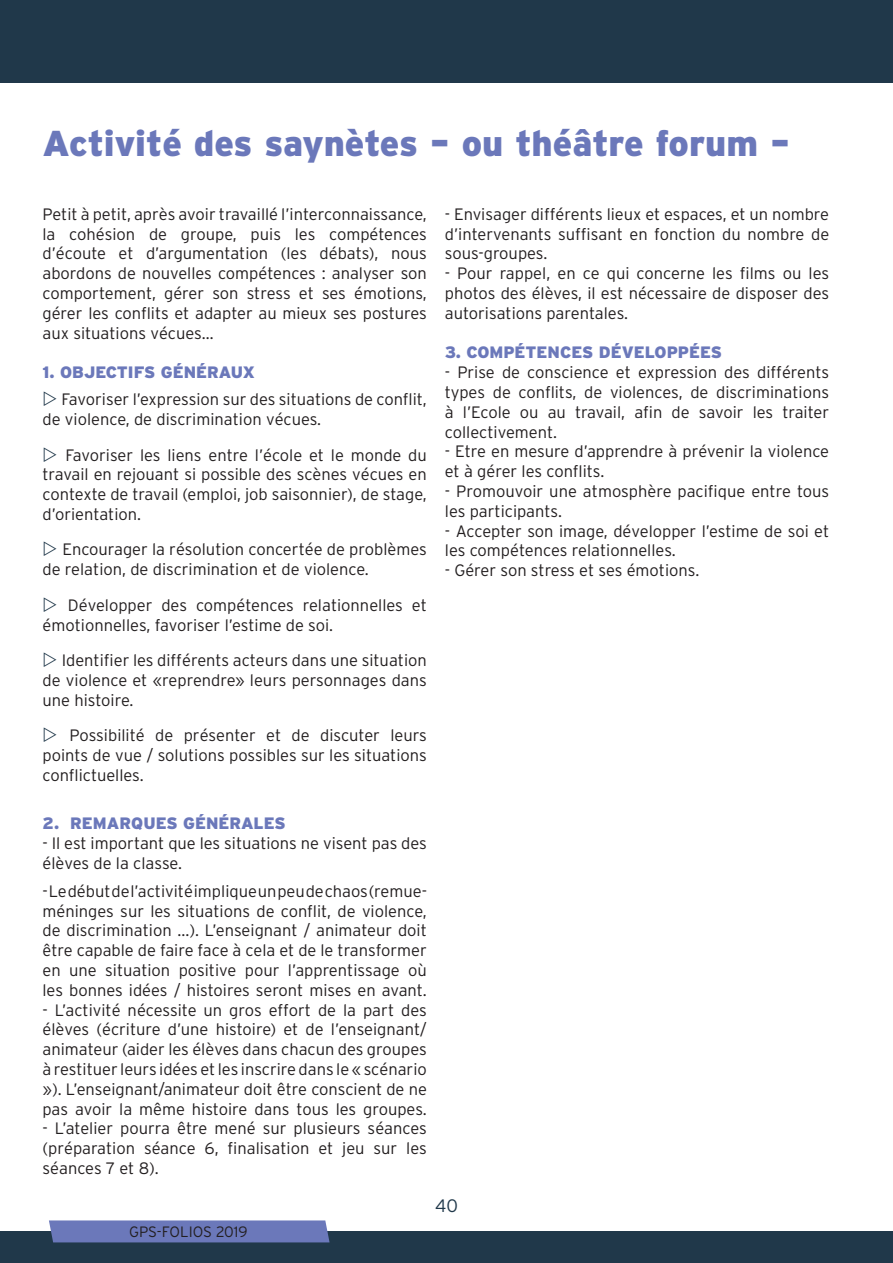
<style>
.page{position:relative;width:893px;height:1263px;background:#fff}
.page>*{position:absolute;margin:0;border:0;box-sizing:border-box;transform-origin:0 0}
.t1{font:900 36px "Interstate";color:#6b78ba}
.t2{font:300 18px "Interstate";color:#20384a}
.t3{font:300 16.5px/19.8px "Interstate";color:#231f20;text-align:justify}
.t4{font:900 16.5px "Interstate";color:#6b78ba}
.t5{font:300 15px "Interstate";color:#231f20}
</style>
<div class="page">
<div style="left:0;top:0;width:893px;height:83px;background:#20384a"></div>
<div style="left:0;top:1231px;width:893px;height:32px;background:#20384a"></div>
<div style="left:49px;top:1220px;width:281px;height:22px;background:#6b78ba"></div>
<h1 class="t1" style="left:42px;top:130px;width:749px">Activité des saynètes – ou théâtre forum –</h1>
<p class="t3" style="left:43px;top:205px;width:386px">Petit à petit, après avoir travaillé l’interconnaissance, la cohésion de groupe, puis les compétences d’écoute et d’argumentation (les débats), nous abordons de nouvelles compétences : analyser son comportement, gérer son stress et ses émotions, gérer les conflits et adapter au mieux ses postures aux situations vécues…</p>
<p class="t4" style="left:43px;top:366px;width:214px">1. OBJECTIFS GÉNÉRAUX</p>
<p class="t3" style="left:43px;top:391px;width:386px;text-indent:19px">Favoriser l’expression sur des situations de conflit, de violence, de discrimination vécues.</p>
<p class="t3" style="left:43px;top:446px;width:386px;text-indent:23px">Favoriser les liens entre l’école et le monde du travail en rejouant si possible des scènes vécues en contexte de travail (emploi, job saisonnier), de stage, d’orientation.</p>
<p class="t3" style="left:43px;top:541px;width:386px;text-indent:20px">Encourager la résolution concertée de problèmes de relation, de discrimination et de violence.</p>
<p class="t3" style="left:43px;top:596px;width:386px;text-indent:25px">Développer des compétences relationnelles et émotionnelles, favoriser l’estime de soi.</p>
<p class="t3" style="left:43px;top:652px;width:386px;text-indent:19px">Identifier les différents acteurs dans une situation de violence et «reprendre» leurs personnages dans une histoire.</p>
<p class="t3" style="left:43px;top:727px;width:386px;text-indent:27px">Possibilité de présenter et de discuter leurs points de vue / solutions possibles sur les situations conflictuelles.</p>
<p class="t4" style="left:43px;top:817px;width:245px">2. REMARQUES GÉNÉRALES</p>
<p class="t3" style="left:43px;top:834px;width:386px">- Il est important que les situations ne visent pas des élèves de la classe.</p>
<p class="t3" style="left:43px;top:882px;width:386px">-Le début de l’activité implique un peu de chaos (remue&shy;méninges sur les situations de conflit, de violence, de discrimination ...). L’enseignant / animateur doit être capable de faire face à cela et de le transformer en une situation positive pour l’apprentissage où les bonnes idées / histoires seront mises en avant.</p>
<p class="t3" style="left:43px;top:1001px;width:386px">- L’activité nécessite un gros effort de la part des élèves (écriture d’une histoire) et de l’enseignant/ animateur (aider les élèves dans chacun des groupes à restituer leurs idées et les inscrire dans le « scénario »). L’enseignant/animateur doit être conscient de ne pas avoir la même histoire dans tous les groupes.</p>
<p class="t3" style="left:43px;top:1120px;width:386px">- L’atelier pourra être mené sur plusieurs séances (préparation séance 6, finalisation et jeu sur les séances 7 et 8).</p>
<p class="t5" style="left:129px;top:1226px;width:120px">GPS-FOLIOS 2019</p>
<p class="t3" style="left:445px;top:205px;width:386px">- Envisager différents lieux et espaces, et un nombre d’intervenants suffisant en fonction du nombre de sous-groupes.</p>
<p class="t3" style="left:445px;top:265px;width:386px">- Pour rappel, en ce qui concerne les films ou les photos des élèves, il est nécessaire de disposer des autorisations parentales.</p>
<p class="t4" style="left:445px;top:346px;width:279px">3. COMPÉTENCES DÉVELOPPÉES</p>
<p class="t3" style="left:445px;top:364px;width:386px">- Prise de conscience et expression des différents types de conflits, de violences, de discriminations à l’Ecole ou au travail, afin de savoir les traiter collectivement.</p>
<p class="t3" style="left:445px;top:443px;width:386px">- Etre en mesure d’apprendre à prévenir la violence et à gérer les conflits.</p>
<p class="t3" style="left:445px;top:483px;width:386px">- Promouvoir une atmosphère pacifique entre tous les participants.</p>
<p class="t3" style="left:445px;top:522px;width:386px">- Accepter son image, développer l’estime de soi et les compétences relationnelles.</p>
<p class="t3" style="left:445px;top:562px;width:256px">- Gérer son stress et ses émotions.</p>
<p class="t2" style="left:435px;top:1199px;width:24px">40</p>
</div>
